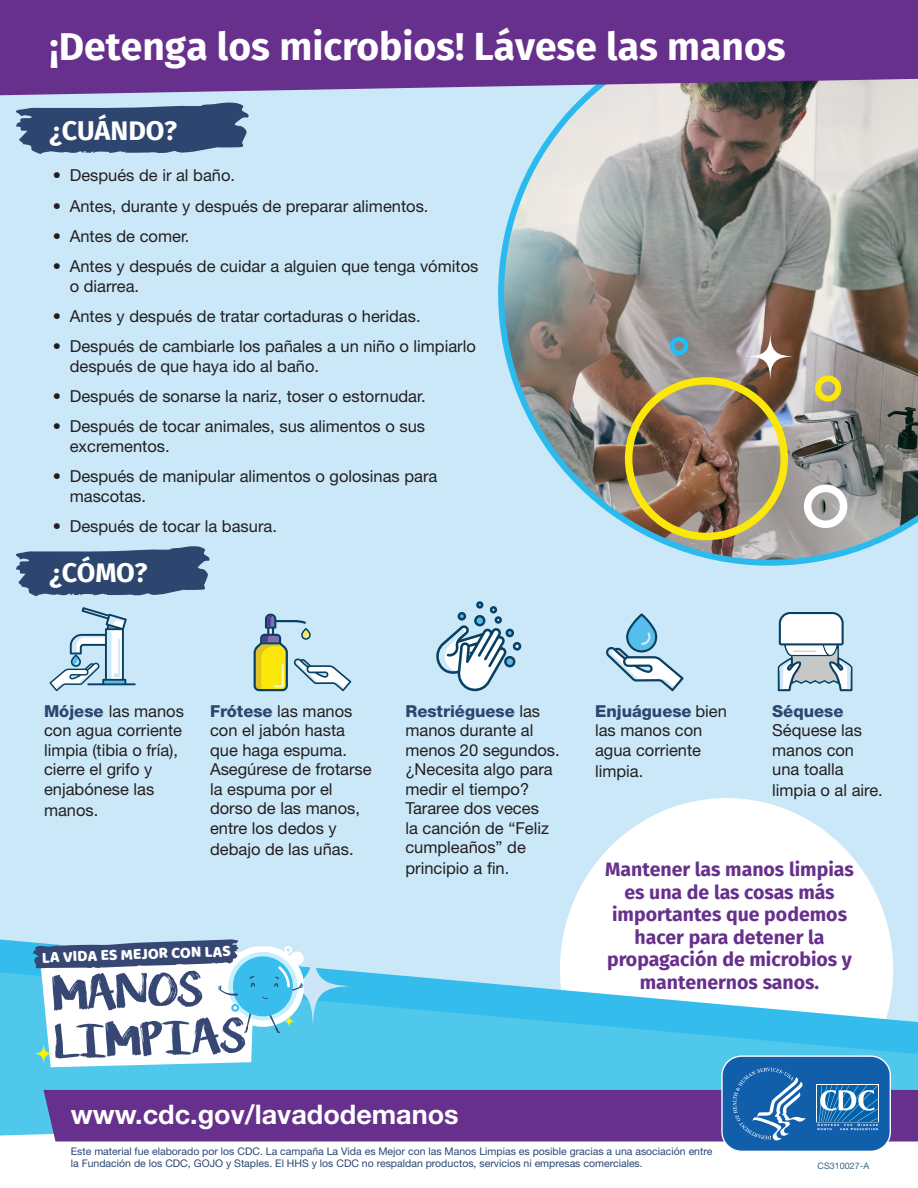
<style>
.page{position:relative;width:918px;height:1188px;background:#fff}
.page>*{position:absolute;margin:0;border:0;box-sizing:border-box;transform-origin:0 0}
.t1{font:700 39px "Fira Sans";color:#fff}
.t2{font:700 27px "Helvetica Neue LT Std";color:#fff}
.t3{font:700 27px "Fira Sans";letter-spacing:-.01em;color:#fff}
.t4{font:700 19.5px/22.5px "Fira Sans";color:#66308c;text-align:center}
.t5{font:16.5px/19.5px "Helvetica Neue LT Std";color:#231f20}
.t6{font:16.2px "Baloo Bhaijaan";color:#fff;scale:.96 1}
.t7{font:10.5px/12px "Helvetica Neue LT Std";color:#294773}
.t8{font:9px "Helvetica Neue LT Std";color:#38647f}
.s1{font-weight:800;color:#2d466f}
</style>
<div class="page">
<div style="left:1px;top:32px;width:917px;height:1098px;background:#cbe8f8"></div>
<div style="left:560px;top:798px;width:333px;height:343px;background:#fff;border-radius:50%"></div>
<img style="left:498px;top:95px;width:420px;height:471px">
<div style="left:625px;top:377px;width:163px;height:163px;border:8px solid #fbe709;border-radius:50%"></div>
<div style="left:815px;top:375px;width:26px;height:27px;border:6px solid #fbe709;border-radius:50%"></div>
<div style="left:670px;top:337px;width:18px;height:18px;border:4px solid #21bff7;border-radius:50%"></div>
<svg style="left:0;top:0;width:918px;height:95px;background:#6c3b90"></svg>
<svg style="left:49px;top:607px;width:87px;height:84px"></svg>
<svg style="left:254px;top:614px;width:97px;height:77px"></svg>
<svg style="left:436px;top:601px;width:85px;height:90px"></svg>
<svg style="left:606px;top:613px;width:78px;height:78px"></svg>
<svg style="left:778px;top:612px;width:74px;height:79px"></svg>
<div style="left:804px;top:485px;width:43px;height:43px;border:8px solid #fff;border-radius:50%"></div>
<svg style="left:0;top:940px;width:894px;height:32px"></svg>
<svg style="left:0;top:972px;width:918px;height:163px;fill:#4fc8eb"></svg>
<div style="left:43px;top:1090px;width:875px;height:52px;background:#66308c"></div>
<svg style="left:721px;top:1055px;width:170px;height:96px;background:#3075b7"></svg>
<svg style="left:744px;top:331px;width:52px;height:51px;background:#9c8378"></svg>
<svg style="left:15px;top:546px;width:195px;height:50px"></svg>
<svg style="left:15px;top:102px;width:234px;height:52px"></svg>
<svg style="left:272px;top:942px;width:82px;height:88px"></svg>
<div style="left:31px;top:1042px;width:25px;height:24px;background:#4fc8eb;border-radius:50%"></div>
<svg style="left:33px;top:939px;width:272px;height:128px;background:#98bacf"></svg>
<h1 class="t1" style="left:50px;top:13px;width:738px">¡Detenga los microbios! Lávese las manos</h1>
<h2 class="t3" style="left:50px;top:108px;width:129px">¿CUÁNDO?</h2>
<p class="t5" style="left:53px;top:165px;width:184px">• Después de ir al baño.</p>
<p class="t5" style="left:53px;top:196px;width:377px">• Antes, durante y después de preparar alimentos.</p>
<p class="t5" style="left:53px;top:226px;width:138px">• Antes de comer.</p>
<p class="t5" style="left:70px;top:256px;width:410px;text-indent:-17px">• Antes y después de cuidar a alguien que tenga vómitos o diarrea.</p>
<p class="t5" style="left:53px;top:306px;width:369px">• Antes y después de tratar cortaduras o heridas.</p>
<p class="t5" style="left:70px;top:336px;width:408px;text-indent:-17px">• Después de cambiarle los pañales a un niño o limpiarlo después de que haya ido al baño.</p>
<p class="t5" style="left:53px;top:386px;width:375px">• Después de sonarse la nariz, toser o estornudar.</p>
<p class="t5" style="left:70px;top:417px;width:357px;text-indent:-17px">• Después de tocar animales, sus alimentos o sus excrementos.</p>
<p class="t5" style="left:70px;top:466px;width:369px;text-indent:-17px">• Después de manipular alimentos o golosinas para mascotas.</p>
<p class="t5" style="left:53px;top:516px;width:226px">• Después de tocar la basura.</p>
<h2 class="t3" style="left:50px;top:550px;width:99px">¿CÓMO?</h2>
<p class="t5" style="left:44px;top:701px;width:141px"><span class="s1">Mójese</span> las manos con agua corriente limpia (tibia o fría), cierre el grifo y enjabónese las</p>
<p class="t5" style="left:44px;top:800px;width:56px">manos.</p>
<p class="t5" style="left:210px;top:701px;width:163px"><span class="s1">Frótese</span> las manos con el jabón hasta que haga espuma.<br>Asegúrese de frotarse la espuma por el dorso de las manos, entre los dedos y</p>
<p class="t5" style="left:210px;top:839px;width:145px">debajo de las uñas.</p>
<p class="t6" style="left:42px;top:946px;width:198px;rotate:-2deg">LA VIDA ES MEJOR CON LAS</p>
<p class="t5" style="left:405px;top:701px;width:156px"><span class="s1">Restriéguese</span> las manos durante al menos 20 segundos. ¿Necesita algo para medir el tiempo?<br>Tararee dos veces<br>la canción de “Feliz cumpleaños” de</p>
<p class="t5" style="left:405px;top:858px;width:105px">principio a fin.</p>
<p class="t5" style="left:595px;top:701px;width:133px"><span class="s1">Enjuáguese</span> bien las manos con agua corriente</p>
<p class="t5" style="left:595px;top:761px;width:50px">limpia.</p>
<p class="t5" style="left:772px;top:701px;width:91px"><span class="s1">Séquese<br></span>Séquese las manos con una toalla</p>
<p class="t5" style="left:772px;top:781px;width:112px">limpia o al aire.</p>
<p class="t4" style="left:605px;top:857px;width:250px">Mantener las manos limpias es una de las cosas más importantes que podemos hacer para detener la propagación de microbios y mantenernos sanos.</p>
<p class="t2" style="left:71px;top:1098px;width:389px">www.cdc.gov/lavadodemanos</p>
<p class="t7" style="left:71px;top:1145px;width:643px">Este material fue elaborado por los CDC. La campaña La Vida es Mejor con las Manos Limpias es posible gracias a una asociación entre la Fundación de los CDC, GOJO y Staples. El HHS y los CDC no respaldan productos, servicios ni empresas comerciales.</p>
<p class="t8" style="left:818px;top:1160px;width:53px">CS310027-A</p>
</div>
